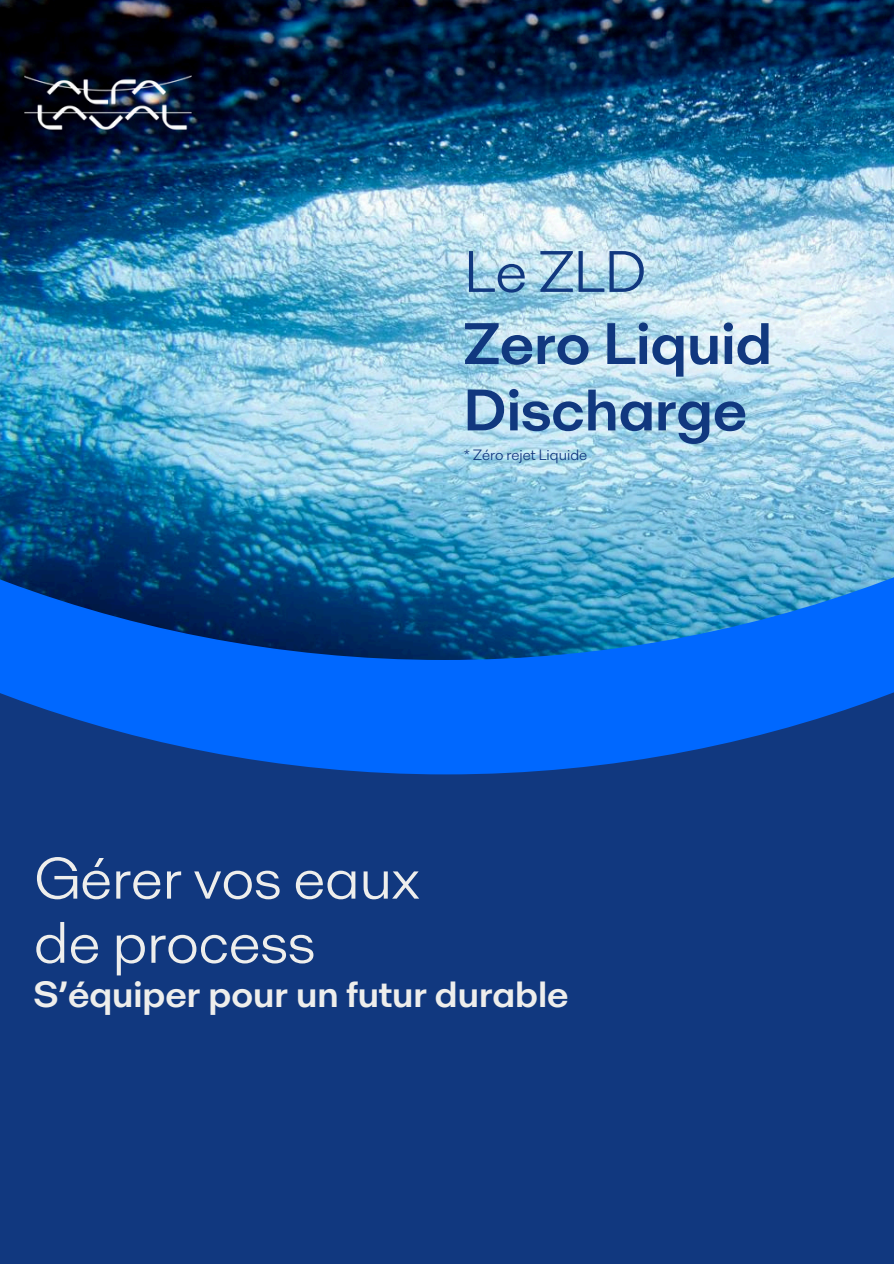
<style>
.page{position:relative;width:894px;height:1264px;background:#fff}
.page>*{position:absolute;margin:0;border:0;box-sizing:border-box;transform-origin:0 0}
.t1{font:60px/64.2px "Alfa Laval";color:#eeeeec}
.t2{font:700 60px/66.3px "Alfa Laval";color:#11387f}
.t3{font:60px "Alfa Laval";color:#11387f}
.t4{font:700 37.5px "Alfa Laval";color:#eeeeec}
.t5{font:15.3px "Alfa Laval";color:#11387f}
</style>
<div class="page">
<div style="left:0;top:903px;width:893px;height:360px;background:#11387f"></div>
<img style="left:0;top:0;width:893px;height:571px">
<svg style="left:0;top:571px;width:893px;height:114px;background:#0a61c0"></svg>
<svg style="left:0;top:685px;width:893px;height:218px;background:#0c45a3"></svg>
<img style="left:0;top:56px;width:215px;height:98px">
<h1 class="t3" style="left:464px;top:229px;width:183px">Le ZLD</h1>
<p class="t2" style="left:463px;top:310px;width:310px">Zero Liquid<br>Discharge</p>
<h2 class="t5" style="left:463px;top:443px;width:125px">* Zéro rejet Liquide</h2>
<p class="t1" style="left:34px;top:845px;width:386px">Gérer vos eaux de process</p>
<p class="t4" style="left:34px;top:967px;width:536px">S’équiper pour un futur durable</p>
</div>
